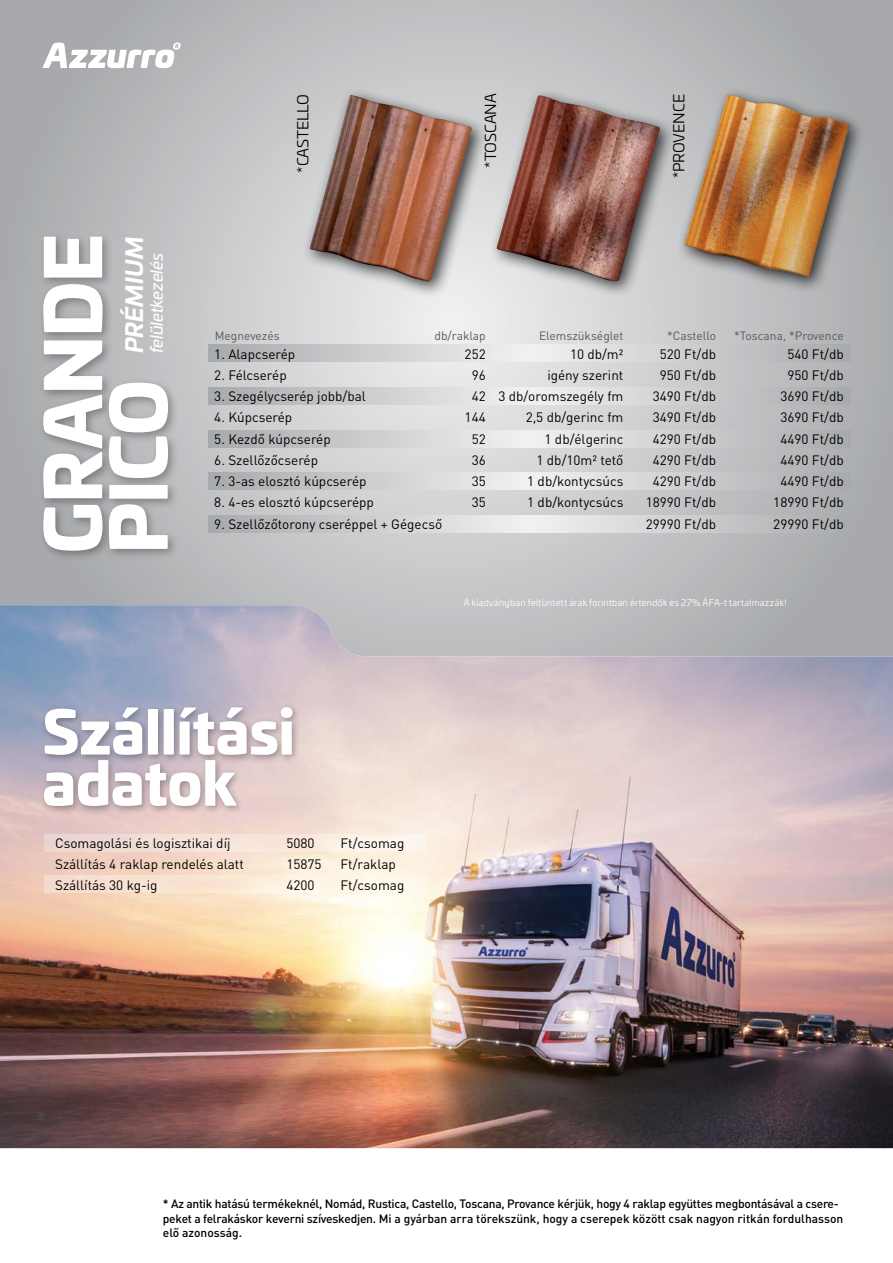
<style>
.page{position:relative;width:893px;height:1263px;background:#fff}
.page>*{position:absolute;margin:0;border:0;box-sizing:border-box;transform-origin:0 0}
.t1{font:900 74.55px/65.6px "Univia Pro";letter-spacing:-.015em;color:#fff}
.t2{font:900 58.2px/51.2px "Univia Pro";letter-spacing:-.005em;color:#fff}
.t3{font:italic 700 22.95px "Univia Pro";letter-spacing:.005em;color:#fff}
.t4{font:italic 16.5px "Univia Pro";letter-spacing:-.01em;color:#fff}
.t5{font:15px "Univia Pro";color:#000}
.t6{font:13.5px/21.3px "DIN Pro";color:#000;text-align:center}
.t7{font:500 12px/14.4px "DIN Pro";letter-spacing:-.02em;color:#000}
.t8{font:12px "DIN Pro";color:#58595b}
.t9{font:9px "Univia Pro";letter-spacing:.03em;color:#fff}
</style>
<div class="page">
<svg style="left:0;top:0;width:893px;height:605px;background:#bec0c2"></svg>
<img style="left:0;top:605px;width:893px;height:543px">
<div style="left:44px;top:834px;width:381px;height:17px;background:linear-gradient(to right,#ecd3ce,#fff7ec)"></div>
<div style="left:44px;top:876px;width:381px;height:17px;background:linear-gradient(to right,#f5d9c7,#fffdef)"></div>
<svg style="left:209px;top:345px;width:641px;height:17px;background:#cccdcf"></svg>
<svg style="left:209px;top:387px;width:641px;height:17px;background:#cccdcf"></svg>
<svg style="left:209px;top:430px;width:641px;height:17px;background:#cccdcf"></svg>
<svg style="left:209px;top:472px;width:641px;height:17px;background:#cccdcf"></svg>
<svg style="left:209px;top:515px;width:641px;height:17px;background:#cccdcf"></svg>
<svg style="left:42px;top:43px;width:139px;height:25px"></svg>
<div style="left:38px;top:232px;width:141px;height:330px;background:#000;opacity:.3"></div>
<div style="left:676px;top:86px;width:190px;height:208px;background:#000;opacity:.75"></div>
<img style="left:684px;top:94px;width:166px;height:185px">
<div style="left:301px;top:86px;width:188px;height:213px;background:#000;opacity:.75"></div>
<img style="left:309px;top:95px;width:164px;height:187px">
<div style="left:488px;top:86px;width:189px;height:213px;background:#000;opacity:.75"></div>
<img style="left:496px;top:95px;width:165px;height:186px">
<div style="left:40px;top:703px;width:261px;height:112px;background:#000;opacity:.3"></div>
<h1 class="t1" style="left:35px;top:554px;width:322px;rotate:-90deg">GRANDE<br>PICO</h1>
<h3 class="t3" style="left:116px;top:353px;width:118px;rotate:-90deg">PRÉMIUM</h3>
<p class="t4" style="left:144px;top:353px;width:102px;rotate:-90deg">felületkezelés</p>
<p class="t5" style="left:292px;top:173px;width:80px;rotate:-90deg">*CASTELLO</p>
<p class="t5" style="left:480px;top:168px;width:76px;rotate:-90deg">*TOSCANA</p>
<p class="t5" style="left:668px;top:178px;width:86px;rotate:-90deg">*PROVENCE</p>
<p class="t8" style="left:215px;top:327px;width:67px">Megnevezés</p>
<p class="t8" style="left:435px;top:327px;width:53px">db/raklap</p>
<p class="t6" style="left:214px;top:342px;width:82px">1. Alapcserép</p>
<p class="t6" style="left:214px;top:364px;width:74px">2. Félcserép</p>
<p class="t6" style="left:214px;top:385px;width:153px">3. Szegélycserép jobb/bal</p>
<p class="t6" style="left:214px;top:406px;width:79px">4. Kúpcserép</p>
<p class="t6" style="left:214px;top:428px;width:118px">5. Kezdő kúpcserép</p>
<p class="t6" style="left:214px;top:449px;width:105px">6. Szellőzőcserép</p>
<p class="t6" style="left:465px;top:343px;width:23px">252<br>96<br>42<br>144<br>52<br>36</p>
<p class="t8" style="left:539px;top:327px;width:86px">Elemszükséglet</p>
<p class="t6" style="left:498px;top:342px;width:127px;text-align:right">10 db/m²<br>igény szerint<br>3 db/oromszegély fm<br>2,5 db/gerinc fm<br>1 db/élgerinc<br>1 db/10m² tető</p>
<p class="t6" style="left:214px;top:470px;width:154px">7. 3-as elosztó kúpcserép</p>
<p class="t6" style="left:214px;top:491px;width:161px">8. 4-es elosztó kúpcserépp</p>
<p class="t6" style="left:214px;top:513px;width:229px">9. Szellőzőtorony cseréppel + Gégecső</p>
<p class="t6" style="left:472px;top:470px;width:16px;text-align:left">35<br>35</p>
<p class="t6" style="left:527px;top:470px;width:98px;text-align:left">1 db/kontycsúcs<br>1 db/kontycsúcs</p>
<p class="t8" style="left:667px;top:327px;width:50px">*Castello</p>
<p class="t6" style="left:653px;top:342px;width:65px">520 Ft/db<br>950 Ft/db<br>3490 Ft/db<br>3490 Ft/db<br>4290 Ft/db<br>4290 Ft/db</p>
<p class="t6" style="left:646px;top:470px;width:72px">4290 Ft/db<br>18990 Ft/db<br>29990 Ft/db</p>
<p class="t8" style="left:734px;top:327px;width:111px">*Toscana, *Provence</p>
<p class="t6" style="left:780px;top:342px;width:65px">540 Ft/db<br>950 Ft/db<br>3690 Ft/db<br>3690 Ft/db<br>4490 Ft/db<br>4490 Ft/db</p>
<p class="t6" style="left:773px;top:470px;width:72px">4490 Ft/db<br>18990 Ft/db<br>29990 Ft/db</p>
<p class="t9" style="left:464px;top:596px;width:324px">A kiadványban feltüntett árak forintban értendők és 27% ÁFA-t tartalmazzák!</p>
<h2 class="t2" style="left:43px;top:702px;width:254px">Szállítási adatok</h2>
<p class="t6" style="left:55px;top:832px;width:190px;text-align:left">Csomagolási és logisztikai díj<br>Szállítás 4 raklap rendelés alatt</p>
<p class="t6" style="left:286px;top:832px;width:30px">5080</p>
<p class="t6" style="left:340px;top:832px;width:65px">Ft/csomag</p>
<p class="t6" style="left:286px;top:853px;width:37px">15875</p>
<p class="t6" style="left:340px;top:853px;width:57px">Ft/raklap</p>
<p class="t6" style="left:55px;top:874px;width:104px">Szállítás 30 kg-ig</p>
<p class="t6" style="left:286px;top:874px;width:30px">4200</p>
<p class="t6" style="left:340px;top:874px;width:65px">Ft/csomag</p>
<p class="t7" style="left:163px;top:1196px;width:682px">* Az antik hatású termékeknél, Nomád, Rustica, Castello, Toscana, Provance kérjük, hogy 4 raklap együttes megbontásával a csere&shy;peket a felrakáskor keverni szíveskedjen. Mi a gyárban arra törekszünk, hogy a cserepek között csak nagyon ritkán fordulhasson elő azonosság.</p>
</div>
